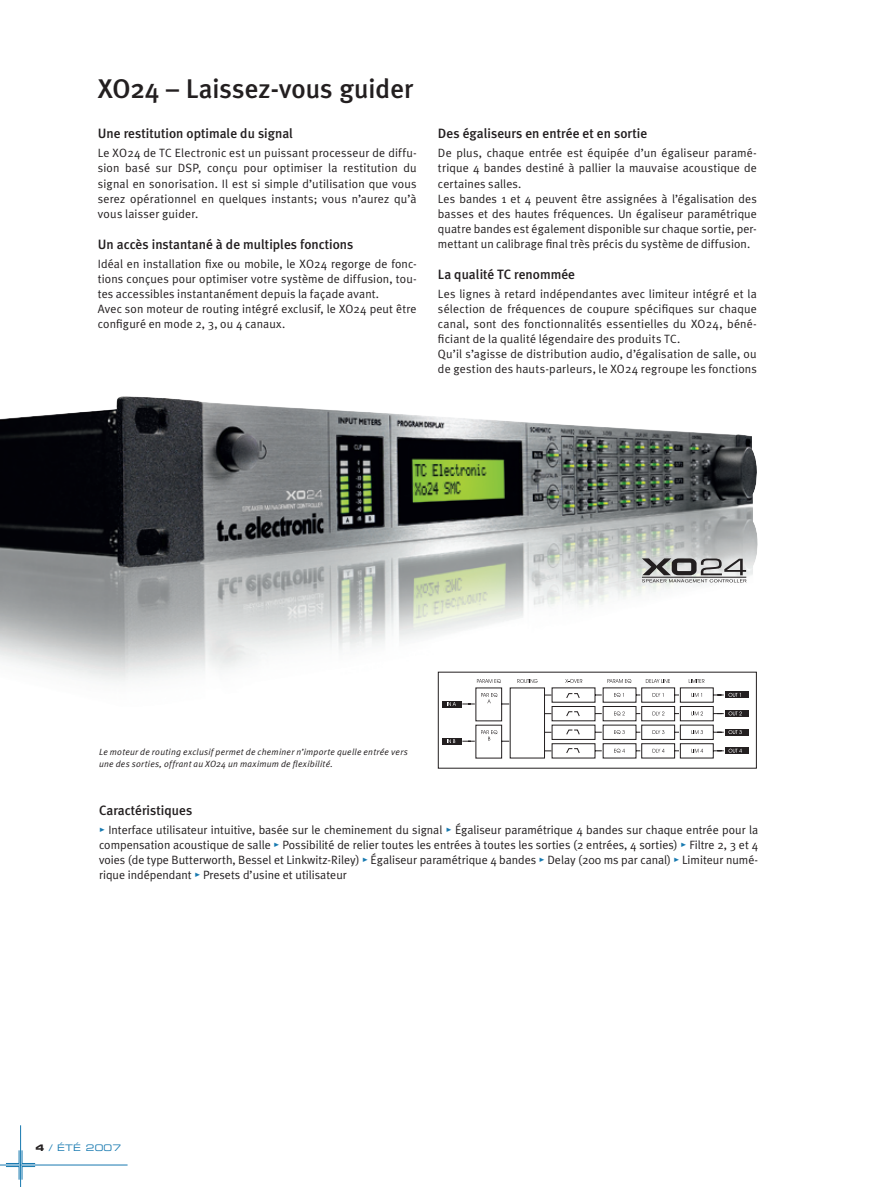
<style>
.page{position:relative;width:893px;height:1187px;background:#fff}
.page>*{position:absolute;margin:0;border:0;box-sizing:border-box;transform-origin:0 0}
.t1{font:500 27px "Meta Plus";color:#231f20}
.t2{font:500 13.5px "Meta Plus";color:#231f20}
.t3{font:12px/15px "Meta Plus Normal";letter-spacing:.01em;color:#231f20}
.t4{font:italic 9px/11.2px "Meta Plus Normal";letter-spacing:.03em;color:#231f20}
.t5{font:9px "Eurostile Extended Two";letter-spacing:.025em;color:#1779b0}
.s1{font-family:"Meta Plus Medium Caps";color:#1779b0}
</style>
<div class="page">
<hr style="left:20px;top:1125px;width:1px;height:61px;background:#1779b0">
<hr style="left:0;top:1164px;width:128px;height:1px;background:#1779b0">
<svg style="left:5px;top:1149px;width:31px;height:30px"></svg>
<img style="left:0;top:396px;width:758px;height:368px">
<svg style="left:642px;top:558px;width:104px;height:24px;background:#9a9a9a"></svg>
<div style="left:442px;top:700px;width:20px;height:7px;background:#231f20"></div>
<div style="left:442px;top:738px;width:20px;height:6px;background:#231f20"></div>
<div style="left:725px;top:747px;width:24px;height:7px;background:#231f20"></div>
<div style="left:725px;top:729px;width:24px;height:6px;background:#231f20"></div>
<div style="left:725px;top:710px;width:24px;height:6px;background:#231f20"></div>
<div style="left:725px;top:691px;width:24px;height:7px;background:#231f20"></div>
<svg style="left:447px;top:679px;width:295px;height:80px"></svg>
<h1 class="t1" style="left:98px;top:73px;width:317px">XO24 – Laissez-vous guider</h1>
<p class="t2" style="left:98px;top:126px;width:197px">Une restitution optimale du signal</p>
<p class="t3" style="left:98px;top:146px;width:320px;text-align:justify">Le XO24 de TC Electronic est un puissant processeur de diffu&shy;sion basé sur DSP, conçu pour optimiser la restitution du signal en sonorisation. Il est si simple d’utilisation que vous serez opérationnel en quelques instants; vous n’aurez qu’à vous laisser guider.</p>
<p class="t2" style="left:98px;top:236px;width:257px">Un accès instantané à de multiples fonctions</p>
<p class="t3" style="left:98px;top:256px;width:320px">Idéal en installation fixe ou mobile, le XO24 regorge de fonc&shy;tions conçues pour optimiser votre système de diffusion, tou&shy;tes accessibles instantanément depuis la façade avant.<br>Avec son moteur de routing intégré exclusif, le XO24 peut être configuré en mode 2, 3, ou 4 canaux.</p>
<p class="t2" style="left:438px;top:126px;width:211px">Des égaliseurs en entrée et en sortie</p>
<p class="t3" style="left:438px;top:146px;width:320px">De plus, chaque entrée est équipée d’un égaliseur paramé&shy;trique 4 bandes destiné à pallier la mauvaise acoustique de certaines salles.<br>Les bandes 1 et 4 peuvent être assignées à l’égalisation des basses et des hautes fréquences. Un égaliseur paramétrique quatre bandes est également disponible sur chaque sortie, per&shy;mettant un calibrage final très précis du système de diffusion.</p>
<p class="t2" style="left:438px;top:266px;width:139px">La qualité TC renommée</p>
<p class="t3" style="left:438px;top:286px;width:320px">Les lignes à retard indépendantes avec limiteur intégré et la sélection de fréquences de coupure spécifiques sur chaque canal, sont des fonctionnalités essentielles du XO24, béné&shy;ficiant de la qualité légendaire des produits TC.<br>Qu’il s’agisse de distribution audio, d’égalisation de salle, ou de gestion des hauts-parleurs, le XO24 regroupe les fonctions</p>
<p class="t4" style="left:99px;top:746px;width:310px">Le moteur de routing exclusif permet de cheminer n’importe quelle entrée vers une des sorties, offrant au XO24 un maximum de flexibilité.</p>
<p class="t2" style="left:99px;top:802px;width:95px">Caractéristiques</p>
<p class="t3" style="left:99px;top:822px;width:661px;text-align:justify"><span class="s1">•</span> Interface utilisateur intuitive, basée sur le cheminement du signal <span class="s1">•</span> Égaliseur paramétrique 4 bandes sur chaque entrée pour la compensation acoustique de salle <span class="s1">•</span> Possibilité de relier toutes les entrées à toutes les sorties (2 entrées, 4 sorties) <span class="s1">•</span> Filtre 2, 3 et 4 voies (de type Butterworth, Bessel et Linkwitz-Riley) <span class="s1">•</span> Égaliseur paramétrique 4 bandes <span class="s1">•</span> Delay (200 ms par canal) <span class="s1">•</span> Limiteur numé&shy;rique indépendant <span class="s1">•</span> Presets d’usine et utilisateur</p>
<p class="t5" style="left:49px;top:1141px;width:74px">/ été 2007</p>
</div>
